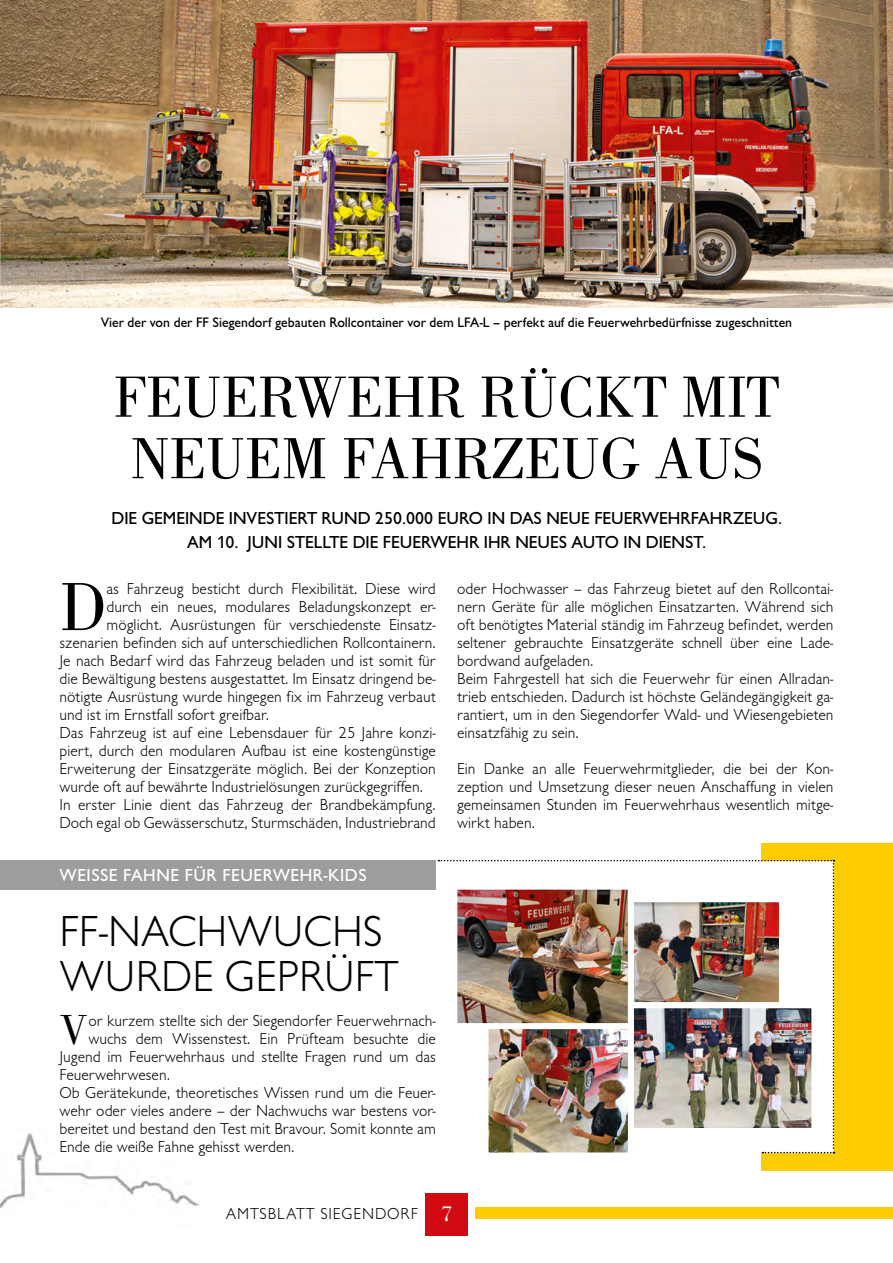
<style>
.page{position:relative;width:893px;height:1263px;background:#fff}
.page>*{position:absolute;margin:0;border:0;box-sizing:border-box;transform-origin:0 0}
.t1{font:70.35px "Bodoni";color:#000}
.t2{font:60px/61.5px "Bodoni";letter-spacing:-.01em;color:#000}
.t3{font:300 45px/45px "Chantilly LH";color:#000}
.t4{font:43.5px "Bodoni";color:#000}
.t5{font:18px/24px "Chantilly";color:#000;text-align:center}
.t6{font:18px "Chantilly";letter-spacing:.03em;color:#fff}
.t7{font:300 16.5px/18px "Chantilly LH";color:#000}
.t8{font:300 16.5px "Chantilly LH";letter-spacing:.05em;color:#000}
.t9{font:14.25px "Chantilly";color:#000}
.s1{font-family:"Bodoni";font-weight:400;font-size:22.5px;color:#fff}
</style>
<div class="page">
<img style="left:0;top:1133px;width:200px;height:75px">
<div style="left:425px;top:1193px;width:43px;height:42px;background:#d20a11"></div>
<div style="left:475px;top:1208px;width:418px;height:11px;background:#fc0"></div>
<img style="left:0;top:0;width:893px;height:308px">
<div style="left:762px;top:843px;width:131px;height:327px;background:#fc0"></div>
<div style="left:57px;top:861px;width:776px;height:291px;background:#fff"></div>
<div style="left:0;top:860px;width:436px;height:30px;background:#9d9d9c"></div>
<img style="left:438px;top:860px;width:396px;height:293px">
<img style="left:635px;top:1009px;width:175px;height:118px">
<div style="left:628px;top:1002px;width:189px;height:132px;border:6px solid #fff"></div>
<img style="left:489px;top:1029px;width:138px;height:122px">
<div style="left:482px;top:1021px;width:152px;height:137px;border:6px solid #fff"></div>
<img style="left:458px;top:891px;width:169px;height:131px">
<div style="left:451px;top:884px;width:183px;height:145px;border:6px solid #fff"></div>
<img style="left:0;top:219px;width:1px;height:233px">
<p class="t9" style="left:101px;top:314px;width:693px">Vier der von der FF Siegendorf gebauten Rollcontainer vor dem LFA-L – perfekt auf die Feuerwehrbedürfnisse zugeschnitten</p>
<h2 class="t2" style="left:113px;top:366px;width:668px">FEUERWEHR RÜCKT MIT<br>NEUEM FAHRZEUG AUS</h2>
<p class="t5" style="left:111px;top:506px;width:672px">DIE GEMEINDE INVESTIERT RUND 250.000 EURO IN DAS NEUE FEUERWEHRFAHRZEUG.<br>AM 10. JUNI STELLTE DIE FEUERWEHR IHR NEUES AUTO IN DIENST.</p>
<h1 class="t1" style="left:60px;top:568px;width:48px">D</h1>
<p class="t7" style="left:106px;top:580px;width:331px">as Fahrzeug besticht durch Flexibilität. Diese wird</p>
<p class="t7" style="left:106px;top:598px;width:331px">durch ein neues, modulares Beladungskonzept er-</p>
<p class="t7" style="left:106px;top:616px;width:331px">möglicht. Ausrüstungen für verschiedenste Einsatz-</p>
<p class="t7" style="left:60px;top:634px;width:378px">szenarien befinden sich auf unterschiedlichen Rollcontainern.</p>
<p class="t7" style="left:60px;top:652px;width:378px">Je nach Bedarf wird das Fahrzeug beladen und ist somit für</p>
<p class="t7" style="left:60px;top:670px;width:378px">die Bewältigung bestens ausgestattet. Im Einsatz dringend be-</p>
<p class="t7" style="left:60px;top:688px;width:378px">nötigte Ausrüstung wurde hingegen fix im Fahrzeug verbaut</p>
<p class="t7" style="left:60px;top:706px;width:211px">und ist im Ernstfall sofort greifbar.</p>
<p class="t7" style="left:60px;top:724px;width:378px">Das Fahrzeug ist auf eine Lebensdauer für 25 Jahre konzi-</p>
<p class="t7" style="left:60px;top:742px;width:378px">piert, durch den modularen Aufbau ist eine kostengünstige</p>
<p class="t7" style="left:60px;top:760px;width:378px">Erweiterung der Einsatzgeräte möglich. Bei der Konzeption</p>
<p class="t7" style="left:60px;top:778px;width:365px">wurde oft auf bewährte Industrielösungen zurückgegriffen.</p>
<p class="t7" style="left:60px;top:796px;width:378px">In erster Linie dient das Fahrzeug der Brandbekämpfung.</p>
<p class="t7" style="left:60px;top:814px;width:378px">Doch egal ob Gewässerschutz, Sturmschäden, Industriebrand</p>
<p class="t6" style="left:60px;top:865px;width:309px">WEISSE FAHNE FÜR FEUERWEHR-KIDS</p>
<h3 class="t3" style="left:60px;top:910px;width:341px">FF-NACHWUCHS<br>WURDE GEPRÜFT</h3>
<h3 class="t4" style="left:60px;top:1005px;width:30px">V</h3>
<p class="t7" style="left:89px;top:1012px;width:349px">or kurzem stellte sich der Siegendorfer Feuerwehrnach-</p>
<p class="t7" style="left:89px;top:1030px;width:349px">wuchs dem Wissenstest. Ein Prüfteam besuchte die</p>
<p class="t7" style="left:60px;top:1048px;width:378px">Jugend im Feuerwehrhaus und stellte Fragen rund um das</p>
<p class="t7" style="left:60px;top:1066px;width:112px">Feuerwehrwesen.</p>
<p class="t7" style="left:60px;top:1084px;width:378px">Ob Gerätekunde, theoretisches Wissen rund um die Feuer-</p>
<p class="t7" style="left:60px;top:1102px;width:378px">wehr oder vieles andere – der Nachwuchs war bestens vor-</p>
<p class="t7" style="left:60px;top:1120px;width:378px">bereitet und bestand den Test mit Bravour. Somit konnte am</p>
<p class="t7" style="left:60px;top:1138px;width:236px">Ende die weiße Fahne gehisst werden.</p>
<p class="t7" style="left:457px;top:580px;width:378px">oder Hochwasser – das Fahrzeug bietet auf den Rollcontai&shy;nern Geräte für alle möglichen Einsatzarten. Während sich oft benötigtes Material ständig im Fahrzeug befindet, werden seltener gebrauchte Einsatzgeräte schnell über eine Lade&shy;bordwand aufgeladen.<br>Beim Fahrgestell hat sich die Feuerwehr für einen Allradan&shy;trieb entschieden. Dadurch ist höchste Geländegängigkeit ga&shy;rantiert, um in den Siegendorfer Wald- und Wiesengebieten einsatzfähig zu sein.</p>
<p class="t7" style="left:457px;top:760px;width:378px;text-align:justify">Ein Danke an alle Feuerwehrmitglieder, die bei der Kon&shy;zeption und Umsetzung dieser neuen Anschaffung in vielen gemeinsamen Stunden im Feuerwehrhaus wesentlich mitge&shy;wirkt haben.</p>
<p class="t8" style="left:226px;top:1204px;width:228px">AMTSBLATT SIEGENDORF <span class="s1">7</span></p>
</div>
